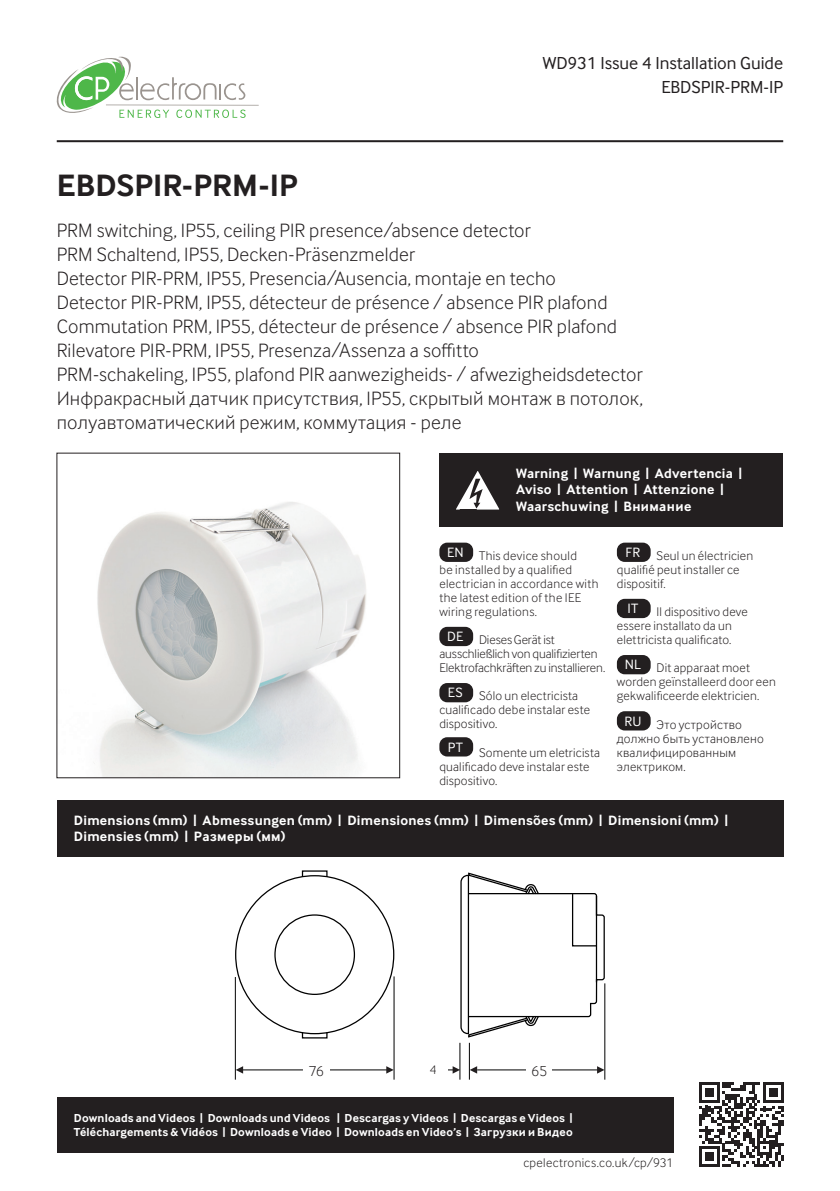
<style>
.page{position:relative;width:840px;height:1191px;background:#fff}
.page>*{position:absolute;margin:0;border:0;box-sizing:border-box;transform-origin:0 0}
.Page_Header{font:700 32px "Inter Face";letter-spacing:.005em;color:#231f20}
.Intro_Section{font:300 20px/24px "Inter Face";letter-spacing:.01em;color:#231f20}
.Section_header_capti{font:18px "Inter Face";color:#231f20}
.t1{font:300 15px "Inter Face";color:#231f20}
.Sub_Heading{font:700 14px/16.8px "Inter Face";letter-spacing:.02em;color:#fff}
.Sub_Heading-2{font:14px "Inter Face";letter-spacing:.025em;color:#fff}
.Caption_Copy_N{font:300 13px/14px "Inter Face";letter-spacing:.015em;color:#231f20}
.Caption_Copy_N-2{font:300 13px/14px "Inter Face";letter-spacing:-.005em;color:#231f20}
.Caption_Bullet{font:300 13px "Inter Face";letter-spacing:.025em;color:#231f20}
.Caption_Copy_N-3{font:700 12px/14px "Inter Face";letter-spacing:.015em;color:#fff}
</style>
<div class="page">
<svg style="left:57px;top:57px;width:189px;height:61px"></svg>
<hr style="left:106px;top:105px;width:152px;height:1px;background:#9a948f">
<hr style="left:57px;top:140px;width:725px;height:2px;background:#231f20">
<svg style="left:699px;top:1082px;width:84px;height:84px"></svg>
<img style="left:94px;top:502px;width:272px;height:274px">
<div style="left:57px;top:1096px;width:616px;height:56px;background:#231f20"></div>
<div style="left:439px;top:453px;width:343px;height:73px;background:#231f20"></div>
<svg style="left:456px;top:471px;width:44px;height:39px"></svg>
<div style="left:439px;top:542px;width:34px;height:20px;background:#231f20;border-radius:8px"></div>
<div style="left:439px;top:627px;width:34px;height:19px;background:#231f20;border-radius:8px"></div>
<div style="left:439px;top:683px;width:34px;height:19px;background:#231f20;border-radius:8px"></div>
<div style="left:439px;top:737px;width:34px;height:19px;background:#231f20;border-radius:8px"></div>
<div style="left:616px;top:542px;width:34px;height:20px;background:#231f20;border-radius:8px"></div>
<div style="left:616px;top:599px;width:34px;height:19px;background:#231f20;border-radius:8px"></div>
<div style="left:616px;top:655px;width:34px;height:19px;background:#231f20;border-radius:8px"></div>
<div style="left:616px;top:711px;width:34px;height:19px;background:#231f20;border-radius:8px"></div>
<div style="left:57px;top:800px;width:725px;height:56px;background:#231f20"></div>
<hr style="left:302px;top:1069px;width:86px;height:1px;background:#000">
<hr style="left:393px;top:976px;width:1px;height:103px;background:#000">
<hr style="left:241px;top:1069px;width:61px;height:1px;background:#000">
<hr style="left:235px;top:977px;width:1px;height:102px;background:#000">
<svg style="left:386px;top:1066px;width:7px;height:7px"></svg>
<svg style="left:235px;top:1066px;width:8px;height:7px"></svg>
<div style="left:303px;top:1059px;width:26px;height:24px;background:#fff"></div>
<div style="left:274px;top:914px;width:81px;height:81px;border:1px solid #000;border-radius:50%"></div>
<div style="left:302px;top:870px;width:25px;height:7px;border:1px solid #000"></div>
<hr style="left:469px;top:1042px;width:1px;height:37px;background:#000">
<hr style="left:477px;top:1069px;width:70px;height:1px;background:#000">
<hr style="left:543px;top:1069px;width:57px;height:1px;background:#000">
<hr style="left:604px;top:983px;width:1px;height:96px;background:#000">
<svg style="left:596px;top:1066px;width:8px;height:7px"></svg>
<svg style="left:469px;top:1066px;width:8px;height:7px"></svg>
<svg style="left:448px;top:1066px;width:11px;height:7px"></svg>
<div style="left:526px;top:1059px;width:25px;height:24px;background:#fff"></div>
<svg style="left:460px;top:872px;width:145px;height:166px"></svg>
<hr style="left:459px;top:1042px;width:1px;height:37px;background:#000">
<hr style="left:595px;top:896px;width:1px;height:86px;background:#000">
<p class="Section_header_capti" style="left:542px;top:53px;width:242px">WD931 Issue 4 Installation Guide</p>
<p class="Section_header_capti" style="left:661px;top:77px;width:123px">EBDSPIR-PRM-IP</p>
<p class="Page_Header" style="left:57px;top:166px;width:243px">EBDSPIR-PRM-IP</p>
<p class="Intro_Section" style="left:57px;top:218px;width:587px">PRM switching, IP55, ceiling PIR presence/absence detector<br>PRM Schaltend, IP55, Decken-Präsenzmelder<br>Detector PIR-PRM, IP55, Presencia/Ausencia, montaje en techo<br>Detector PIR-PRM, IP55, détecteur de présence / absence PIR plafond Commutation PRM, IP55, détecteur de présence / absence PIR plafond Rilevatore PIR-PRM, IP55, Presenza/Assenza a soffitto<br>PRM-schakeling, IP55, plafond PIR aanwezigheids- / afwezigheidsdetector</p>
<p class="Intro_Section" style="left:57px;top:386px;width:587px">Инфракрасный датчик присутствия, IP55, скрытый монтаж в потолок, полуавтоматический режим, коммутация - реле</p>
<p class="Sub_Heading" style="left:515px;top:464px;width:228px">Warning | Warnung | Advertencia |<br>Aviso | Attention | Attenzione |<br>Waarschuwing | Внимание</p>
<p class="Sub_Heading-2" style="left:447px;top:544px;width:18px">EN</p>
<p class="Caption_Copy_N" style="left:439px;top:548px;width:160px;text-indent:40px">This device should<br>be installed by a qualified electrician in accordance with the latest edition of the IEE wiring regulations.</p>
<p class="Sub_Heading-2" style="left:447px;top:628px;width:18px">DE</p>
<p class="Caption_Copy_N-2" style="left:439px;top:632px;width:167px;text-indent:40px">Dieses Gerät ist ausschließlich von qualifizierten<br>Elektrofachkräften zu installieren.</p>
<p class="Sub_Heading-2" style="left:447px;top:685px;width:16px">ES</p>
<p class="Caption_Copy_N" style="left:439px;top:689px;width:152px;text-indent:40px">Sólo un electricista cualificado debe instalar este dispositivo.</p>
<p class="Sub_Heading-2" style="left:447px;top:739px;width:17px">PT</p>
<p class="Caption_Copy_N" style="left:439px;top:745px;width:162px;text-indent:40px">Somente um eletricista qualificado deve instalar este dispositivo.</p>
<p class="Sub_Heading-2" style="left:625px;top:544px;width:16px">FR</p>
<p class="Caption_Copy_N" style="left:616px;top:548px;width:138px;text-indent:40px">Seul un électricien qualifié peut installer ce dispositif.</p>
<p class="Sub_Heading-2" style="left:627px;top:600px;width:12px">IT</p>
<p class="Caption_Copy_N" style="left:616px;top:604px;width:132px;text-indent:40px">Il dispositivo deve essere installato da un elettricista qualificato.</p>
<p class="Sub_Heading-2" style="left:624px;top:657px;width:18px">NL</p>
<p class="Caption_Copy_N" style="left:616px;top:661px;width:160px;text-indent:40px">Dit apparaat moet worden geïnstalleerd door een gekwalificeerde elektricien.</p>
<p class="Sub_Heading-2" style="left:624px;top:713px;width:19px">RU</p>
<p class="Caption_Copy_N" style="left:616px;top:717px;width:148px;text-indent:40px">Это устройство должно быть установлено квалифицированным электриком.</p>
<p class="Sub_Heading" style="left:74px;top:811px;width:655px">Dimensions (mm) | Abmessungen (mm) | Dimensiones (mm) | Dimensões (mm) | Dimensioni (mm) |<br>Dimensies (mm) | Размеры (мм)</p>
<p class="t1" style="left:308px;top:1062px;width:17px">76</p>
<p class="Caption_Copy_N" style="left:429px;top:1062px;width:8px">4</p>
<p class="t1" style="left:531px;top:1062px;width:17px">65</p>
<p class="Caption_Copy_N-3" style="left:74px;top:1110px;width:500px">Downloads and Videos | Downloads und Videos | Descargas y Videos | Descargas e Videos |<br>Téléchargements &amp; Vidéos | Downloads e Video | Downloads en Video’s | Загрузки и Видео</p>
<p class="Caption_Bullet" style="left:523px;top:1154px;width:151px">cpelectronics.co.uk/cp/931</p>
</div>
